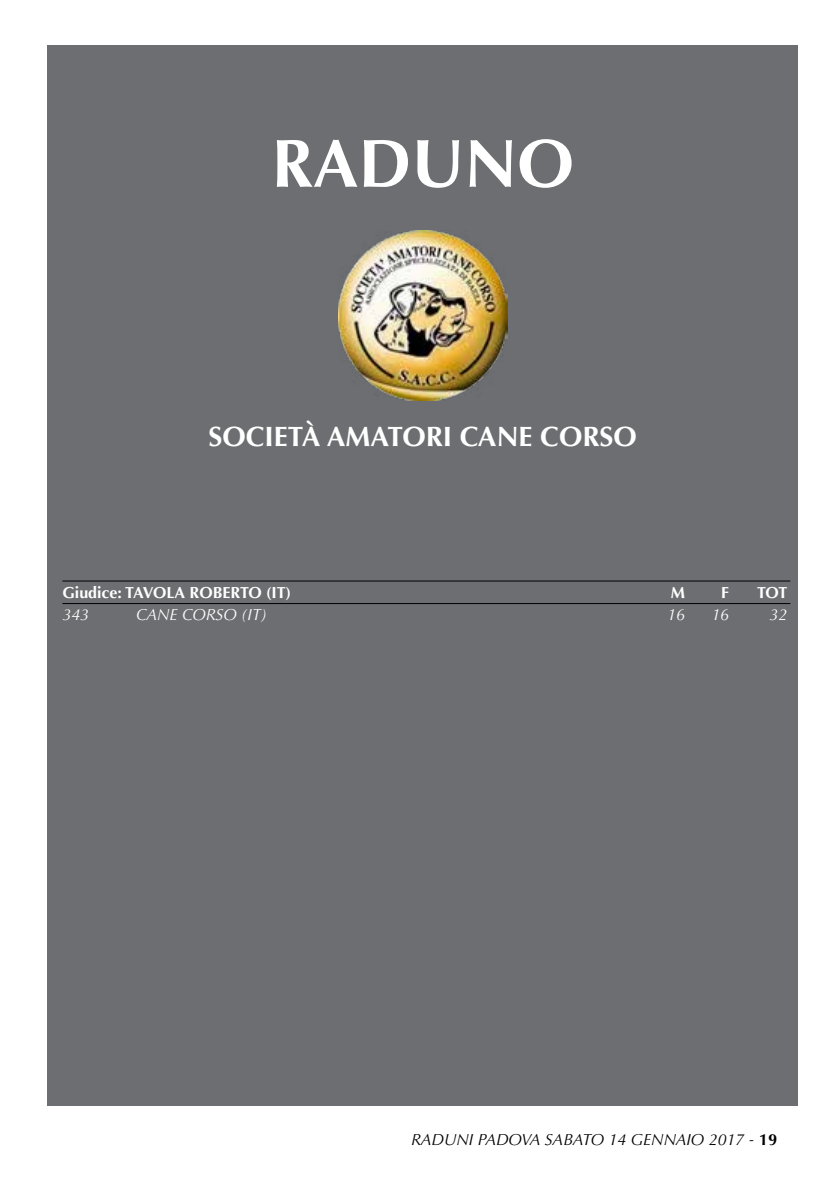
<style>
.page{position:relative;width:840px;height:1191px;background:#fff}
.page>*{position:absolute;margin:0;border:0;box-sizing:border-box;transform-origin:0 0}
.t1{font:700 68px "Optima LT Std";color:#fff}
.t2{font:700 28px "Optima LT Std";color:#fff}
.t3{font:italic 16px "Optima LT Std";color:#000}
.t4{font:700 16px "Optima LT Std";color:#fff}
.t5{font:italic 16px "Optima LT Std";color:#fff}
.s1{font-weight:700;font-style:normal}
</style>
<div class="page">
<div style="left:47px;top:45px;width:750px;height:1061px;background:#6d6e71"></div>
<hr style="left:62px;top:580px;width:727px;height:1px;background:#000">
<hr style="left:62px;top:603px;width:727px;height:1px;background:#000">
<img style="left:338px;top:231px;width:169px;height:170px">
<h1 class="t1" style="left:271px;top:124px;width:304px">RADUNO</h1>
<h2 class="t2" style="left:208px;top:420px;width:429px">SOCIETÀ AMATORI CANE CORSO</h2>
<p class="t4" style="left:62px;top:583px;width:230px">Giudice: TAVOLA ROBERTO (IT)</p>
<p class="t4" style="left:670px;top:583px;width:16px">M</p>
<p class="t4" style="left:720px;top:583px;width:9px">F</p>
<p class="t4" style="left:756px;top:583px;width:32px">TOT</p>
<p class="t5" style="left:62px;top:605px;width:28px">343</p>
<p class="t5" style="left:136px;top:605px;width:132px">CANE CORSO (IT)</p>
<p class="t5" style="left:667px;top:605px;width:19px">16</p>
<p class="t5" style="left:711px;top:605px;width:19px">16</p>
<p class="t5" style="left:769px;top:605px;width:19px">32</p>
<p class="t3" style="left:411px;top:1129px;width:367px">RADUNI PADOVA SABATO 14 GENNAIO 2017 - <span class="s1">19</span></p>
</div>
